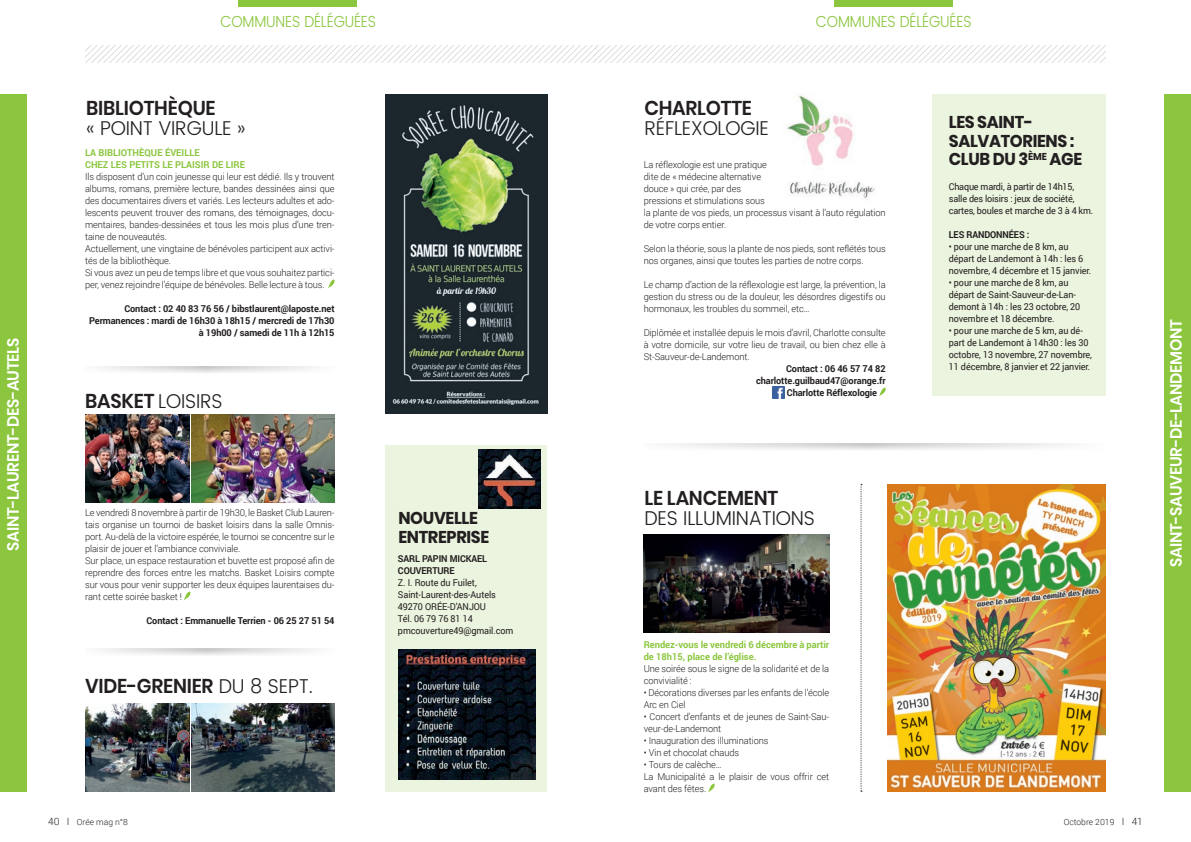
<style>
.page{position:relative;width:1191px;height:842px;background:#fff}
.page>*{position:absolute;margin:0;border:0;box-sizing:border-box;transform-origin:0 0}
.t1{font:300 20px "Poppins";letter-spacing:-.01em;color:#231f20}
.t2{font:600 20px "Poppins";letter-spacing:-.01em;color:#231f20;scale:.96 1}
.t3{font:700 17.1px/18.7px "Poppins";letter-spacing:-.02em;color:#231f20;scale:.96 1}
.t4{font:600 16.3px "Poppins";letter-spacing:-.02em;color:#fff;scale:.96 1}
.t5{font:300 16px "Poppins";letter-spacing:-.01em;color:#8bc63e;scale:.9 1}
.t6{font:300 9.5px/12px "Roboto";letter-spacing:-.01em;color:#231f20}
.t7{font:9.5px/12px "Roboto";letter-spacing:-.01em;color:#231f20;scale:.95 1}
.t8{font:700 9.5px/12px "Roboto";letter-spacing:-.01em;color:#231f20;text-align:right}
.t9{font:700 9.5px/12px "Roboto";color:#8bc63e}
.t10{font:700 9.5px/12px "Roboto";letter-spacing:-.01em;color:#231f20;scale:.95 1}
.t11{font:300 8.5px "Roboto";color:#231f20}
.s1{font-weight:600}
.s2{font-weight:300}
.s3{font-size:10px}
</style>
<div class="page">
<div style="left:238px;top:0;width:119px;height:7px;background:#8bc63e"></div>
<div style="left:834px;top:0;width:118px;height:7px;background:#8bc63e"></div>
<svg style="left:86px;top:45px;width:1019px;height:17px"></svg>
<div style="left:0;top:94px;width:26px;height:698px;background:#8bc63e"></div>
<svg style="left:708px;top:783px;width:7px;height:9px"></svg>
<svg style="left:772px;top:386px;width:12px;height:12px"></svg>
<svg style="left:879px;top:387px;width:7px;height:9px"></svg>
<img style="left:643px;top:535px;width:186px;height:97px">
<div style="left:1164px;top:94px;width:27px;height:698px;background:#8bc63e"></div>
<img style="left:787px;top:95px;width:88px;height:103px">
<div style="left:931px;top:94px;width:174px;height:301px;background:#ebf4de"></div>
<img style="left:888px;top:484px;width:217px;height:308px">
<svg style="left:860px;top:484px;width:2px;height:308px"></svg>
<svg style="left:671px;top:443px;width:395px;height:7px"></svg>
<svg style="left:101px;top:366px;width:213px;height:7px"></svg>
<svg style="left:101px;top:648px;width:213px;height:7px"></svg>
<svg style="left:328px;top:279px;width:7px;height:9px"></svg>
<img style="left:385px;top:95px;width:162px;height:318px">
<div style="left:385px;top:445px;width:162px;height:347px;background:#ebf4de"></div>
<img style="left:398px;top:649px;width:138px;height:130px">
<img style="left:478px;top:450px;width:62px;height:58px">
<svg style="left:184px;top:591px;width:7px;height:9px"></svg>
<img style="left:85px;top:414px;width:104px;height:88px">
<img style="left:192px;top:414px;width:142px;height:88px">
<img style="left:85px;top:703px;width:104px;height:89px">
<img style="left:192px;top:703px;width:142px;height:89px">
<h3 class="t4" style="left:4px;top:550px;width:223px;rotate:-90deg">SAINT-LAURENT-DES-AUTELS</h3>
<h3 class="t5" style="left:220px;top:10px;width:174px">COMMUNES DÉLÉGUÉES</h3>
<h3 class="t5" style="left:816px;top:10px;width:174px">COMMUNES DÉLÉGUÉES</h3>
<h1 class="t2" style="left:86px;top:97px;width:136px">BIBLIOTHÈQUE</h1>
<h1 class="t1" style="left:86px;top:114px;width:161px">« POINT VIRGULE »</h1>
<p class="t9" style="left:85px;top:146px;width:161px">LA BIBLIOTHÈQUE ÉVEILLE<br>CHEZ LES PETITS LE PLAISIR DE LIRE</p>
<p class="t6" style="left:85px;top:170px;width:251px">Ils disposent d’un coin jeunesse qui leur est dédié. Ils y trouvent albums, romans, première lecture, bandes dessinées ainsi que des documentaires divers et variés. Les lecteurs adultes et ado&shy;lescents peuvent trouver des romans, des témoignages, docu&shy;mentaires, bandes-dessinées et tous les mois plus d’une tren&shy;taine de nouveautés.<br>Actuellement, une vingtaine de bénévoles participent aux activi&shy;tés de la bibliothèque.<br>Si vous avez un peu de temps libre et que vous souhaitez partici&shy;per, venez rejoindre l’équipe de bénévoles. Belle lecture à tous.</p>
<p class="t8" style="left:89px;top:302px;width:247px">Contact : 02 40 83 76 56 / bibstlaurent@laposte.net<br>Permanences : mardi de 16h30 à 18h15 / mercredi de 17h30 à 19h00 / samedi de 11h à 12h15</p>
<h1 class="t1" style="left:85px;top:387px;width:139px"><span class="s1">BASKET</span> LOISIRS</h1>
<p class="t6" style="left:85px;top:506px;width:251px">Le vendredi 8 novembre à partir de 19h30, le Basket Club Lauren&shy;tais organise un tournoi de basket loisirs dans la salle Omnis&shy;port. Au-delà de la victoire espérée, le tournoi se concentre sur le plaisir de jouer et l’ambiance conviviale.<br>Sur place, un espace restauration et buvette est proposé afin de reprendre des forces entre les matchs. Basket Loisirs compte sur vous pour venir supporter les deux équipes laurentaises du&shy;rant cette soirée basket !</p>
<p class="t8" style="left:146px;top:614px;width:190px">Contact : Emmanuelle Terrien - 06 25 27 51 54</p>
<h1 class="t2" style="left:85px;top:675px;width:239px">VIDE-GRENIER <span class="s2">DU 8 SEPT.</span></h1>
<h2 class="t3" style="left:398px;top:509px;width:96px">NOUVELLE<br>ENTREPRISE</h2>
<p class="t10" style="left:398px;top:552px;width:95px">SARL PAPIN MICKAEL<br>COUVERTURE</p>
<p class="t7" style="left:398px;top:576px;width:123px">Z. I. Route du Fuilet,<br>Saint-Laurent-des-Autels<br>49270 ORÉE-D’ANJOU<br>Tél. 06 79 76 81 14 pmcouverture49@gmail.com</p>
<h1 class="t2" style="left:644px;top:97px;width:114px">CHARLOTTE</h1>
<h1 class="t1" style="left:644px;top:114px;width:126px">RÉFLEXOLOGIE</h1>
<p class="t6" style="left:643px;top:158px;width:243px">La réflexologie est une pratique<br>dite de « médecine alternative<br>douce » qui crée, par des<br>pressions et stimulations sous<br>la plante de vos pieds, un processus visant à l’auto régulation de votre corps entier.</p>
<p class="t6" style="left:643px;top:242px;width:243px">Selon la théorie, sous la plante de nos pieds, sont reflétés tous nos organes, ainsi que toutes les parties de notre corps.</p>
<p class="t6" style="left:643px;top:278px;width:243px;text-align:justify">Le champ d’action de la réflexologie est large, la prévention, la gestion du stress ou de la douleur, les désordres digestifs ou hormonaux, les troubles du sommeil, etc…</p>
<p class="t6" style="left:643px;top:326px;width:243px;text-align:justify">Diplômée et installée depuis le mois d’avril, Charlotte consulte à votre domicile, sur votre lieu de travail, ou bien chez elle à St-Sauveur-de-Landemont.</p>
<p class="t8" style="left:786px;top:362px;width:101px">Contact : 06 46 57 74 82</p>
<p class="t8" style="left:756px;top:374px;width:131px">charlotte.guilbaud47@orange.fr</p>
<p class="t8" style="left:787px;top:386px;width:92px">Charlotte Réflexologie</p>
<h1 class="t2" style="left:644px;top:486px;width:141px">LE LANCEMENT</h1>
<h1 class="t1" style="left:644px;top:504px;width:172px">DES ILLUMINATIONS</h1>
<p class="t9" style="left:643px;top:638px;width:187px">Rendez-vous le vendredi 6 décembre à partir de 18h15, place de l’église.</p>
<p class="t6" style="left:643px;top:662px;width:187px">Une soirée sous le signe de la solidarité et de la convivialité :</p>
<p class="t6" style="left:643px;top:686px;width:187px">• Décorations diverses par les enfants de l’école<br>Arc en Ciel</p>
<p class="t6" style="left:643px;top:710px;width:187px">• Concert d’enfants et de jeunes de Saint-Sau&shy;veur-de-Landemont</p>
<p class="t6" style="left:643px;top:734px;width:126px">• Inauguration des illuminations</p>
<p class="t6" style="left:643px;top:746px;width:97px">• Vin et chocolat chauds</p>
<p class="t6" style="left:643px;top:758px;width:187px">• Tours de calèche…<br>La Municipalité a le plaisir de vous offrir cet avant des fêtes.</p>
<h2 class="t3" style="left:948px;top:113px;width:140px">LES SAINT-<br>SALVATORIENS :<br>CLUB DU 3<sup>ÈME</sup> AGE</h2>
<p class="t7" style="left:948px;top:181px;width:153px">Chaque mardi, à partir de 14h15, salle des loisirs : jeux de société, cartes, boules et marche de 3 à 4 km.</p>
<p class="t10" style="left:948px;top:229px;width:86px">LES RANDONNÉES :</p>
<p class="t7" style="left:948px;top:241px;width:151px">• pour une marche de 8 km, au départ de Landemont à 14h : les 6 novembre, 4 décembre et 15 janvier.</p>
<p class="t7" style="left:948px;top:277px;width:140px">• pour une marche de 8 km, au départ de Saint-Sauveur-de-Lan&shy;demont à 14h : les 23 octobre, 20 novembre et 18 décembre.</p>
<p class="t7" style="left:948px;top:325px;width:152px">• pour une marche de 5 km, au dé&shy;part de Landemont à 14h30 : les 30 octobre, 13 novembre, 27 novembre, 11 décembre, 8 janvier et 22 janvier.</p>
<p class="t11" style="left:48px;top:816px;width:81px"><span class="s3">40 I</span> Orée mag n°8</p>
<p class="t11" style="left:1063px;top:816px;width:81px">Octobre 2019 <span class="s3">I 41</span></p>
<h3 class="t4" style="left:1166px;top:567px;width:259px;rotate:-90deg">SAINT-SAUVEUR-DE-LANDEMONT</h3>
</div>
